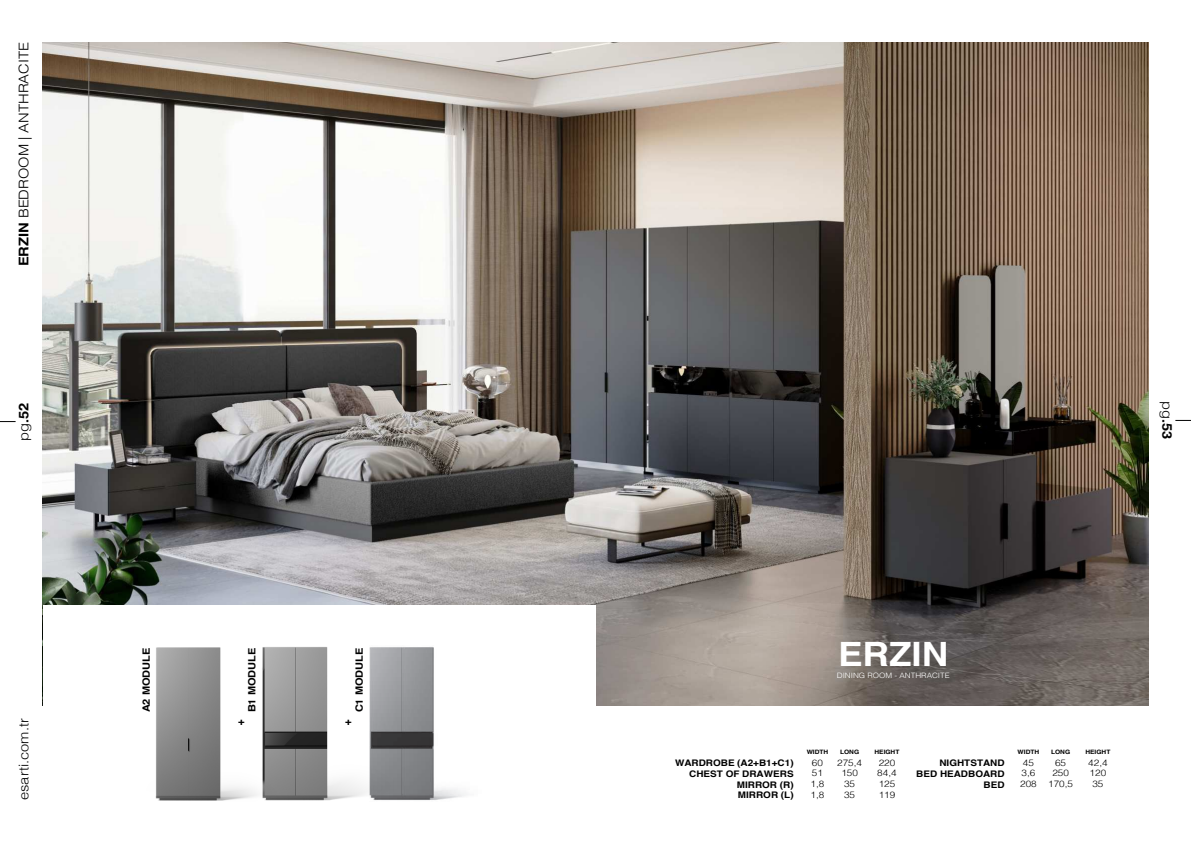
<style>
.page{position:relative;width:1191px;height:842px;background:#fff}
.page>*{position:absolute;margin:0;border:0;box-sizing:border-box;transform-origin:0 0}
.t1{font:700 33.5px "Helvetica";color:#fff;scale:1.1 1}
.t2{font:300 13.4px "Helvetica";color:#000;scale:1.1 1}
.t3{font:700 13.4px "Helvetica";color:#000;scale:1.1 1}
.t4{font:700 10px "Helvetica";color:#000;scale:1.1 1}
.t5{font:700 9.1px/10.9px "Helvetica";color:#000;text-align:right;scale:1.1 1}
.t6{font:300 9.1px/10.9px "Helvetica";color:#000;text-align:center;scale:1.1 1}
.t7{font:300 7.4px "Helvetica";color:#fff;scale:1.1 1}
.t8{font:700 6px "Helvetica";color:#000;scale:1.1 1}
.s1{font-weight:700}
.s2{font-weight:300}
</style>
<div class="page">
<svg style="left:0;top:421px;width:16px;height:1px"></svg>
<svg style="left:1175px;top:420px;width:16px;height:1px"></svg>
<img style="left:43px;top:43px;width:1105px;height:663px">
<div style="left:43px;top:605px;width:552px;height:237px;background:#fff"></div>
<img style="left:155px;top:647px;width:49px;height:154px">
<img style="left:204px;top:647px;width:106px;height:154px">
<img style="left:310px;top:647px;width:157px;height:154px">
<h2 class="t2" style="left:12px;top:266px;width:206px;rotate:-90deg"><span class="s1">ERZIN</span> BEDROOM | ANTHRACITE</h2>
<h2 class="t3" style="left:18px;top:441px;width:36px;rotate:-90deg"><span class="s2">pg</span>.52</h2>
<h2 class="t2" style="left:18px;top:800px;width:76px;rotate:-90deg">esarti.com.tr</h2>
<p class="t4" style="left:142px;top:712px;width:60px;rotate:-90deg">A2 MODULE</p>
<p class="t4" style="left:248px;top:712px;width:60px;rotate:-90deg">B1 MODULE</p>
<p class="t4" style="left:238px;top:718px;width:7px">+</p>
<p class="t4" style="left:345px;top:718px;width:7px">+</p>
<p class="t4" style="left:355px;top:712px;width:60px;rotate:-90deg">C1 MODULE</p>
<h2 class="t3" style="left:1172px;top:401px;width:36px;rotate:90deg"><span class="s2">pg</span>.53</h2>
<h1 class="t1" style="left:838px;top:641px;width:102px">ERZIN</h1>
<p class="t7" style="left:836px;top:669px;width:104px">DINING ROOM - ANTHRACITE</p>
<p class="t8" style="left:806px;top:749px;width:21px">WIDTH</p>
<p class="t8" style="left:840px;top:749px;width:19px">LONG</p>
<p class="t8" style="left:874px;top:749px;width:24px">HEIGHT</p>
<p class="t8" style="left:1017px;top:749px;width:21px">WIDTH</p>
<p class="t8" style="left:1051px;top:749px;width:19px">LONG</p>
<p class="t8" style="left:1085px;top:749px;width:24px">HEIGHT</p>
<p class="t5" style="left:675px;top:758px;width:109px">WARDROBE (A2+B1+C1)<br>CHEST OF DRAWERS<br>MIRROR (R)<br>MIRROR (L)</p>
<p class="t6" style="left:810px;top:758px;width:14px;text-align:left">60<br>51<br>1,8<br>1,8</p>
<p class="t6" style="left:837px;top:758px;width:24px">275,4<br>150<br>35<br>35</p>
<p class="t6" style="left:877px;top:758px;width:19px;text-align:left">220<br>84,4<br>125<br>119</p>
<p class="t5" style="left:916px;top:758px;width:82px">NIGHTSTAND<br>BED HEADBOARD<br>BED</p>
<p class="t6" style="left:1020px;top:758px;width:17px">45<br>3,6<br>208</p>
<p class="t6" style="left:1048px;top:758px;width:24px">65<br>250<br>170,5</p>
<p class="t6" style="left:1088px;top:758px;width:19px">42,4<br>120<br>35</p>
</div>
